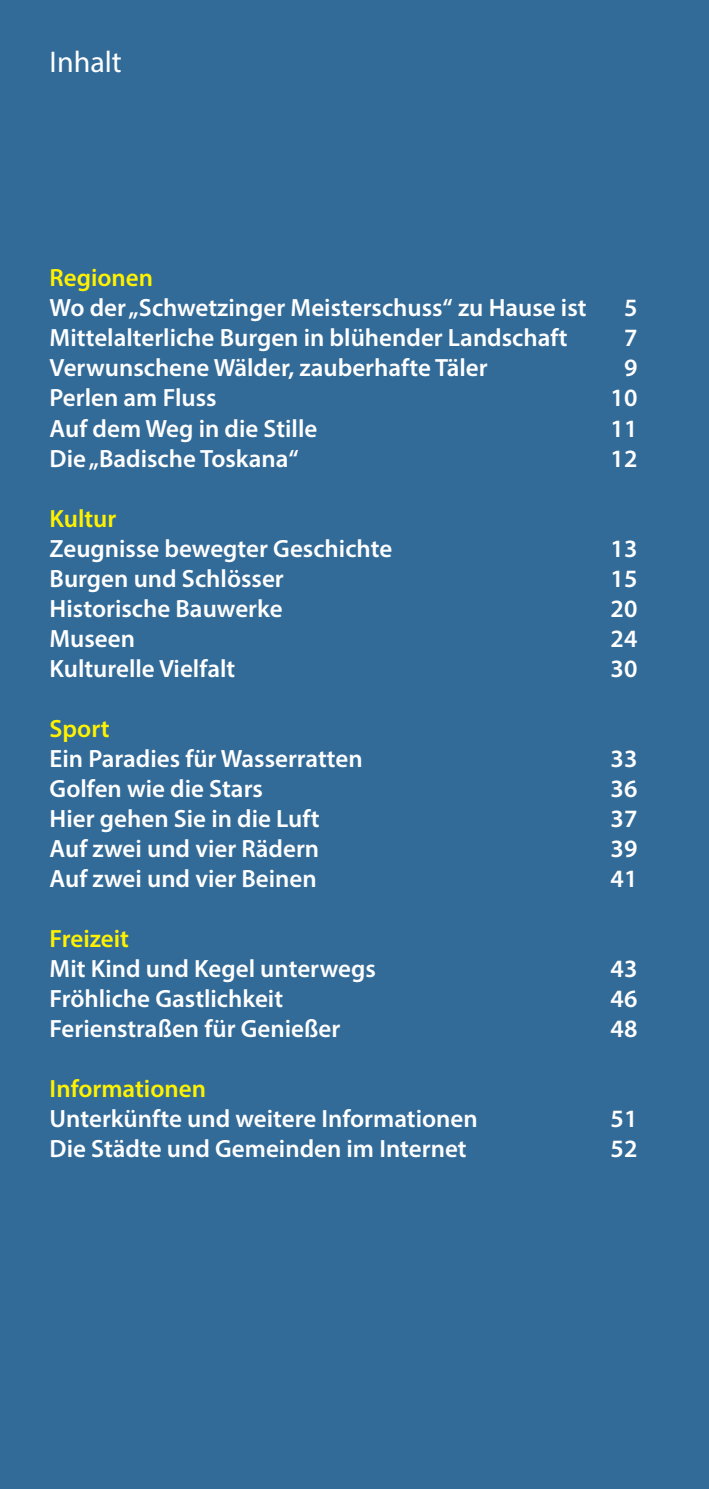
<style>
.page{position:relative;width:709px;height:1489px;background:#fff}
.page>*{position:absolute;margin:0;border:0;box-sizing:border-box;transform-origin:0 0}
.t1{font:30px "Myriad Pro";color:#fff}
.t2{font:600 25px "Myriad Pro";color:#fff}
.t3{font:600 25px "Myriad Pro";color:#fff200}
</style>
<div class="page">
<div style="left:0;top:0;width:709px;height:1488px;background:#336b98"></div>
<p class="t1" style="left:50px;top:44px;width:74px">Inhalt</p>
<p class="t3" style="left:50px;top:262px;width:105px">Regionen</p>
<p class="t2" style="left:50px;top:292px;width:538px">Wo der „Schwetzinger Meisterschuss“ zu Hause ist</p>
<p class="t2" style="left:624px;top:292px;width:15px">5</p>
<p class="t2" style="left:50px;top:322px;width:519px">Mittelalterliche Burgen in blühender Landschaft</p>
<p class="t2" style="left:624px;top:322px;width:15px">7</p>
<p class="t2" style="left:50px;top:352px;width:439px">Verwunschene Wälder, zauberhafte Täler</p>
<p class="t2" style="left:624px;top:352px;width:15px">9</p>
<p class="t2" style="left:50px;top:382px;width:168px">Perlen am Fluss</p>
<p class="t2" style="left:610px;top:382px;width:28px">10</p>
<p class="t2" style="left:50px;top:412px;width:269px">Auf dem Weg in die Stille</p>
<p class="t2" style="left:610px;top:412px;width:28px">11</p>
<p class="t2" style="left:50px;top:442px;width:251px">Die „Badische Toskana“</p>
<p class="t2" style="left:610px;top:442px;width:28px">12</p>
<p class="t3" style="left:50px;top:502px;width:68px">Kultur</p>
<p class="t2" style="left:50px;top:532px;width:344px">Zeugnisse bewegter Geschichte</p>
<p class="t2" style="left:610px;top:532px;width:28px">13</p>
<p class="t2" style="left:50px;top:562px;width:236px">Burgen und Schlösser</p>
<p class="t2" style="left:610px;top:562px;width:28px">15</p>
<p class="t2" style="left:50px;top:592px;width:234px">Historische Bauwerke</p>
<p class="t2" style="left:610px;top:592px;width:28px">20</p>
<p class="t2" style="left:50px;top:622px;width:87px">Museen</p>
<p class="t2" style="left:610px;top:622px;width:28px">24</p>
<p class="t2" style="left:50px;top:652px;width:187px">Kulturelle Vielfalt</p>
<p class="t2" style="left:610px;top:652px;width:28px">30</p>
<p class="t3" style="left:50px;top:712px;width:61px">Sport</p>
<p class="t2" style="left:50px;top:742px;width:315px">Ein Paradies für Wasserratten</p>
<p class="t2" style="left:610px;top:742px;width:28px">33</p>
<p class="t2" style="left:50px;top:772px;width:215px">Golfen wie die Stars</p>
<p class="t2" style="left:610px;top:772px;width:28px">36</p>
<p class="t2" style="left:50px;top:802px;width:271px">Hier gehen Sie in die Luft</p>
<p class="t2" style="left:610px;top:802px;width:28px">37</p>
<p class="t2" style="left:50px;top:832px;width:271px">Auf zwei und vier Rädern</p>
<p class="t2" style="left:610px;top:832px;width:28px">39</p>
<p class="t2" style="left:50px;top:862px;width:269px">Auf zwei und vier Beinen</p>
<p class="t2" style="left:610px;top:862px;width:28px">41</p>
<p class="t3" style="left:50px;top:922px;width:81px">Freizeit</p>
<p class="t2" style="left:50px;top:952px;width:328px">Mit Kind und Kegel unterwegs</p>
<p class="t2" style="left:610px;top:952px;width:28px">43</p>
<p class="t2" style="left:50px;top:982px;width:235px">Fröhliche Gastlichkeit</p>
<p class="t2" style="left:610px;top:982px;width:28px">46</p>
<p class="t2" style="left:50px;top:1012px;width:292px">Ferienstraßen für Genießer</p>
<p class="t2" style="left:610px;top:1012px;width:28px">48</p>
<p class="t3" style="left:50px;top:1072px;width:158px">Informationen</p>
<p class="t2" style="left:50px;top:1102px;width:429px">Unterkünfte und weitere Informationen</p>
<p class="t2" style="left:610px;top:1102px;width:28px">51</p>
<p class="t2" style="left:50px;top:1132px;width:418px">Die Städte und Gemeinden im Internet</p>
<p class="t2" style="left:610px;top:1132px;width:28px">52</p>
</div>
